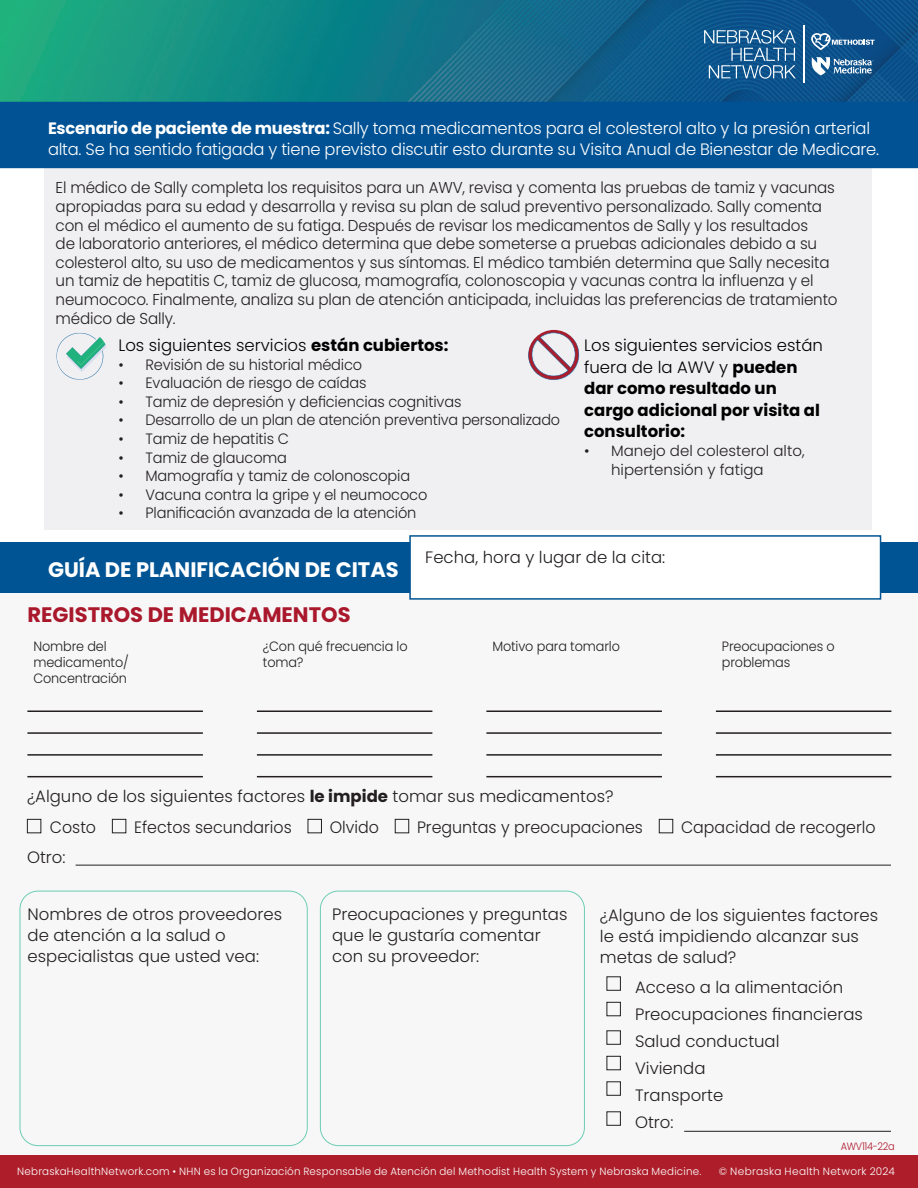
<style>
.page{position:relative;width:918px;height:1188px;background:#fff}
.page>*{position:absolute;margin:0;border:0;box-sizing:border-box;transform-origin:0 0}
.t1{font:700 21px "Poppins";color:#fff}
.t2{font:700 21px "Poppins";color:#aa182c}
.t3{font:300 16.5px/21px "Poppins";color:#231f20}
.t4{font:300 16.5px/21.3px "Poppins";letter-spacing:-.015em;color:#fff}
.t5{font:700 16.5px/21.6px "Poppins";color:#000}
.t6{font:300 16.5px "Poppins";color:#231f20;scale:.96 1}
.t7{font:300 16.5px "Poppins";color:#000}
.t8{font:300 15.75px/18.6px "Poppins";letter-spacing:-.01em;color:#231f20;scale:.96 1}
.t9{font:300 15px/18.6px "Poppins";letter-spacing:-.01em;color:#231f20}
.t10{font:300 15px "Poppins";letter-spacing:-.01em;color:#231f20;scale:.96 1}
.t11{font:300 13.5px/16.2px "Poppins";letter-spacing:-.01em;color:#231f20;scale:.95 1}
.t12{font:300 10.5px "Poppins";letter-spacing:.02em;color:#fff}
.t13{font:300 10.5px "Poppins";letter-spacing:-.03em;color:#ae172b;scale:.93 1}
.s1{font-weight:700}
.s2{font-weight:300}
</style>
<div class="page">
<svg style="left:0;top:593px;width:918px;height:563px"></svg>
<div style="left:44px;top:168px;width:828px;height:362px;background:#f0f0f2"></div>
<svg style="left:56px;top:333px;width:50px;height:47px"></svg>
<svg style="left:528px;top:330px;width:52px;height:51px"></svg>
<div style="left:0;top:542px;width:918px;height:51px;background:#005494"></div>
<div style="left:20px;top:891px;width:288px;height:255px;border:1px solid #6ecdb3;border-radius:18px"></div>
<div style="left:320px;top:891px;width:265px;height:255px;border:1px solid #6ecdb3;border-radius:18px"></div>
<hr style="left:27px;top:711px;width:176px;height:1px;background:#231f20">
<hr style="left:27px;top:732px;width:176px;height:2px;background:#231f20">
<hr style="left:27px;top:754px;width:176px;height:2px;background:#231f20">
<hr style="left:27px;top:776px;width:176px;height:1px;background:#231f20">
<hr style="left:257px;top:711px;width:175px;height:1px;background:#231f20">
<hr style="left:257px;top:732px;width:175px;height:2px;background:#231f20">
<hr style="left:257px;top:754px;width:175px;height:2px;background:#231f20">
<hr style="left:257px;top:776px;width:175px;height:1px;background:#231f20">
<hr style="left:486px;top:711px;width:176px;height:1px;background:#231f20">
<hr style="left:486px;top:732px;width:176px;height:2px;background:#231f20">
<hr style="left:486px;top:754px;width:176px;height:2px;background:#231f20">
<hr style="left:486px;top:776px;width:176px;height:1px;background:#231f20">
<hr style="left:716px;top:711px;width:175px;height:1px;background:#231f20">
<hr style="left:716px;top:732px;width:175px;height:2px;background:#231f20">
<hr style="left:716px;top:754px;width:175px;height:2px;background:#231f20">
<hr style="left:716px;top:776px;width:175px;height:1px;background:#231f20">
<div style="left:27px;top:819px;width:14px;height:14px;border:1px solid #231f20"></div>
<div style="left:112px;top:819px;width:14px;height:14px;border:1px solid #231f20"></div>
<div style="left:308px;top:819px;width:14px;height:14px;border:1px solid #231f20"></div>
<div style="left:395px;top:819px;width:14px;height:14px;border:1px solid #231f20"></div>
<div style="left:659px;top:819px;width:14px;height:14px;border:1px solid #231f20"></div>
<div style="left:607px;top:976px;width:14px;height:15px;border:1px solid #231f20"></div>
<div style="left:607px;top:1002px;width:14px;height:14px;border:1px solid #231f20"></div>
<div style="left:607px;top:1030px;width:14px;height:15px;border:1px solid #231f20"></div>
<div style="left:607px;top:1056px;width:14px;height:14px;border:1px solid #231f20"></div>
<div style="left:607px;top:1081px;width:14px;height:15px;border:1px solid #231f20"></div>
<div style="left:607px;top:1111px;width:14px;height:15px;border:1px solid #231f20"></div>
<hr style="left:684px;top:1131px;width:207px;height:1px;background:#231f20">
<hr style="left:76px;top:865px;width:815px;height:1px;background:#231f20">
<div style="left:409px;top:535px;width:472px;height:65px;background:#fff;border:2px solid #005593"></div>
<div style="left:0;top:1156px;width:918px;height:32px;background:#ad1e2a"></div>
<img style="left:0;top:0;width:918px;height:102px">
<svg style="left:812px;top:57px;width:62px;height:18px"></svg>
<svg style="left:704px;top:30px;width:92px;height:49px;background:#3b74a2"></svg>
<hr style="left:803px;top:25px;width:1px;height:58px;background:#fff">
<svg style="left:811px;top:33px;width:64px;height:17px"></svg>
<div style="left:0;top:102px;width:918px;height:66px;background:#005294"></div>
<p class="t4" style="left:48px;top:118px;width:833px"><span class="s1">Escenario de paciente de muestra:</span> Sally toma medicamentos para el colesterol alto y la presión arterial alta. Se ha sentido fatigada y tiene previsto discutir esto durante su Visita Anual de Bienestar de Medicare.</p>
<p class="t8" style="left:56px;top:179px;width:816px">El médico de Sally completa los requisitos para un AWV, revisa y comenta las pruebas de tamiz y vacunas apropiadas para su edad y desarrolla y revisa su plan de salud preventivo personalizado. Sally comenta con el médico el aumento de su fatiga. Después de revisar los medicamentos de Sally y los resultados<br>de laboratorio anteriores, el médico determina que debe someterse a pruebas adicionales debido a su colesterol alto, su uso de medicamentos y sus síntomas. El médico también determina que Sally necesita un tamiz de hepatitis C, tamiz de glucosa, mamografía, colonoscopia y vacunas contra la influenza y el neumococo. Finalmente, analiza su plan de atención anticipada, incluidas las preferencias de tratamiento médico de Sally.</p>
<p class="t7" style="left:118px;top:336px;width:332px">Los siguientes servicios <span class="s1">están cubiertos:</span></p>
<p class="t9" style="left:118px;top:355px;width:245px">• Revisión de su historial médico</p>
<p class="t9" style="left:118px;top:374px;width:250px">• Evaluación de riesgo de caídas</p>
<p class="t9" style="left:118px;top:392px;width:345px">• Tamiz de depresión y deficiencias cognitivas</p>
<p class="t10" style="left:118px;top:412px;width:462px">• Desarrollo de un plan de atención preventiva personalizado</p>
<p class="t9" style="left:118px;top:430px;width:172px">• Tamiz de hepatitis C</p>
<p class="t9" style="left:118px;top:448px;width:170px">• Tamiz de glaucoma</p>
<p class="t9" style="left:118px;top:467px;width:293px">• Mamografía y tamiz de colonoscopia</p>
<p class="t9" style="left:118px;top:485px;width:310px">• Vacuna contra la gripe y el neumococo</p>
<p class="t9" style="left:118px;top:504px;width:300px">• Planificación avanzada de la atención</p>
<p class="t5" style="left:584px;top:335px;width:240px"><span class="s2">Los siguientes servicios están fuera de la AWV y</span> pueden dar como resultado un cargo adicional por visita al consultorio:</p>
<p class="t9" style="left:611px;top:442px;width:195px;text-indent:-27px">• Manejo del colesterol alto, hipertensión y fatiga</p>
<p class="t1" style="left:48px;top:558px;width:352px">GUÍA DE PLANIFICACIÓN DE CITAS</p>
<p class="t2" style="left:28px;top:602px;width:325px">REGISTROS DE MEDICAMENTOS</p>
<p class="t3" style="left:425px;top:546px;width:241px">Fecha, hora y lugar de la cita:</p>
<p class="t11" style="left:33px;top:638px;width:102px">Nombre del medicamento/<br>Concentración</p>
<p class="t11" style="left:263px;top:638px;width:154px">¿Con qué frecuencia lo toma?</p>
<p class="t11" style="left:492px;top:638px;width:136px">Motivo para tomarlo</p>
<p class="t11" style="left:722px;top:638px;width:120px">Preocupaciones o problemas</p>
<p class="t3" style="left:27px;top:786px;width:588px">¿Alguno de los siguientes factores <span class="s1">le impide</span> tomar sus medicamentos?</p>
<p class="t6" style="left:50px;top:818px;width:50px">Costo</p>
<p class="t6" style="left:134px;top:818px;width:166px">Efectos secundarios</p>
<p class="t6" style="left:330px;top:818px;width:53px">Olvido</p>
<p class="t6" style="left:417px;top:818px;width:237px">Preguntas y preocupaciones</p>
<p class="t6" style="left:681px;top:818px;width:204px">Capacidad de recogerlo</p>
<p class="t3" style="left:27px;top:847px;width:40px">Otro:</p>
<p class="t3" style="left:28px;top:904px;width:256px">Nombres de otros proveedores de atención a la salud o especialistas que usted vea:</p>
<p class="t3" style="left:332px;top:904px;width:237px">Preocupaciones y preguntas que le gustaría comentar con su proveedor:</p>
<p class="t3" style="left:600px;top:905px;width:280px">¿Alguno de los siguientes factores le está impidiendo alcanzar sus metas de salud?</p>
<p class="t3" style="left:635px;top:977px;width:210px">Acceso a la alimentación</p>
<p class="t3" style="left:635px;top:1004px;width:229px">Preocupaciones financieras</p>
<p class="t3" style="left:635px;top:1031px;width:146px">Salud conductual</p>
<p class="t3" style="left:635px;top:1058px;width:72px">Vivienda</p>
<p class="t3" style="left:635px;top:1085px;width:90px">Transporte</p>
<p class="t3" style="left:635px;top:1112px;width:40px">Otro:</p>
<p class="t13" style="left:841px;top:1140px;width:60px">AWV114-22a</p>
<p class="t12" style="left:17px;top:1165px;width:686px">NebraskaHealthNetwork.com • NHN es la Organización Responsable de Atención del Methodist Health System y Nebraska Medicine.</p>
<p class="t12" style="left:719px;top:1165px;width:178px">© Nebraska Health Network 2024</p>
</div>
